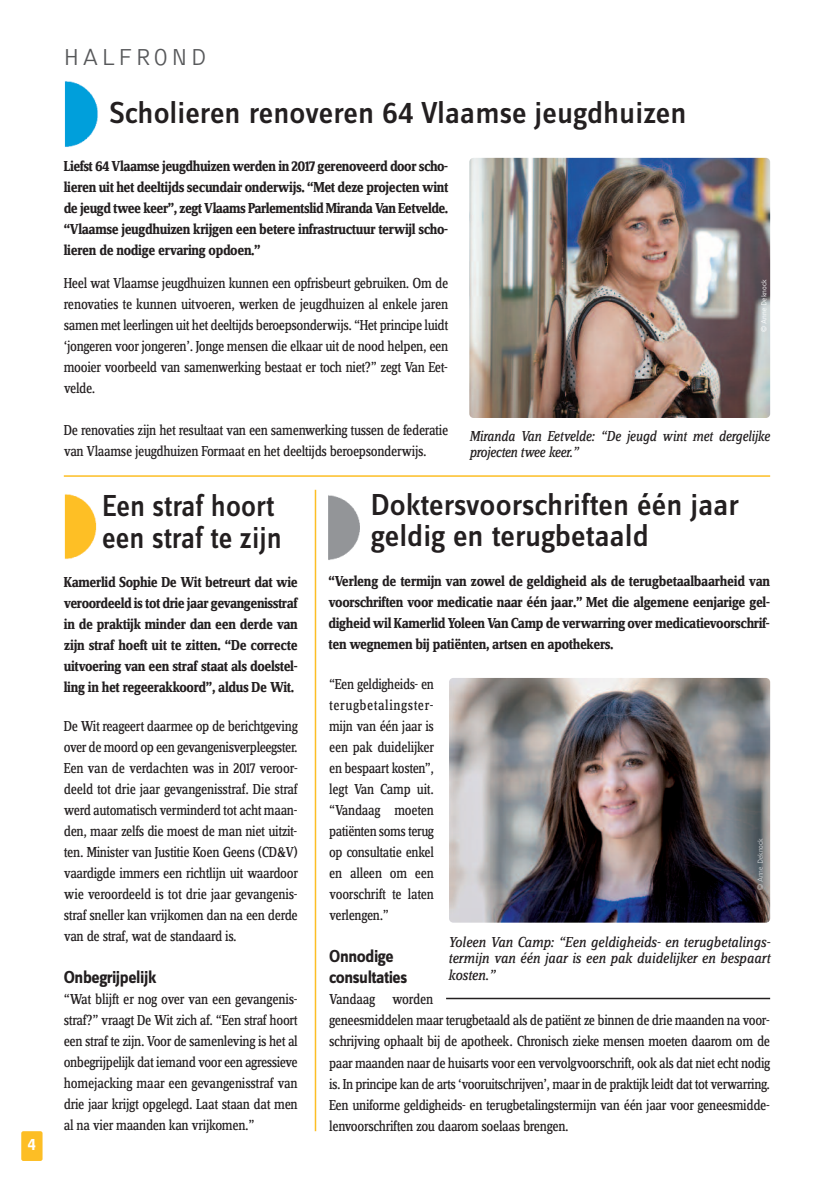
<style>
.page{position:relative;width:834px;height:1195px;background:#fff}
.page>*{position:absolute;margin:0;border:0;box-sizing:border-box;transform-origin:0 0}
.t1{font:500 31.5px/31.5px "Zine Sans Dis";color:#231f20}
.t2{font:500 31.5px/31.5px "Zine Sans Dis";color:#231f20;scale:.94 1}
.t3{font:300 24px "Bell Gothic Std";letter-spacing:.1em;color:#57585a}
.t4{font:700 18px/21px "Zine Sans Dis";letter-spacing:-.025em;color:#231f20;scale:.95 1}
.t5{font:15px/21px "Zine Serif Dis";letter-spacing:-.025em;color:#231f20;text-align:justify;scale:.95 1}
.t6{font:700 15px/21px "Zine Serif Dis";letter-spacing:-.025em;color:#231f20;text-align:justify;scale:.95 1}
.t7{font:15px/21px "Zine Serif Dis";letter-spacing:-.025em;color:#231f20;text-align:justify;scale:.94 1}
.t8{font:italic 15px/16.5px "Zine Serif Dis";letter-spacing:-.02em;color:#231f20;text-align:justify}
.t9{font:italic 15px/16.5px "Zine Serif Dis";letter-spacing:-.02em;color:#231f20;scale:.95 1}
.t10{font:900 15px "Bell Gothic Std";color:#fff}
.t11{font:300 7.5px "Bell Gothic Std";color:#fff}
.t12{font:300 7.5px "Bell Gothic Std";color:#dcdddf}
</style>
<div class="page">
<div style="left:21px;top:1131px;width:22px;height:30px;background:#fdbe25;border-radius:2px"></div>
<img style="left:328px;top:495px;width:32px;height:65px">
<hr style="left:64px;top:475px;width:706px;height:2px;background:#fdbe25">
<img style="left:64px;top:494px;width:33px;height:66px">
<img style="left:469px;top:158px;width:301px;height:259px;border-radius:4px">
<img style="left:449px;top:678px;width:321px;height:245px;border-radius:4px">
<img style="left:64px;top:81px;width:34px;height:66px">
<hr style="left:315px;top:490px;width:1px;height:641px;background:#fdbe25">
<hr style="left:446px;top:998px;width:324px;height:1px;background:#231f20">
<p class="t10" style="left:28px;top:1139px;width:10px">4</p>
<h2 class="t3" style="left:63px;top:48px;width:145px">HALFROND</h2>
<h1 class="t1" style="left:109px;top:100px;width:578px">Scholieren renoveren 64 Vlaamse jeugdhuizen</h1>
<p class="t6" style="left:64px;top:157px;width:406px">Liefst 64 Vlaamse jeugdhuizen werden in 2017 gerenoveerd door scho&shy;lieren uit het deeltijds secundair onderwijs. “Met deze projecten wint de jeugd twee keer”, zegt Vlaams Parlementslid Miranda Van Eetvelde. “Vlaamse jeugdhuizen krijgen een betere infrastructuur terwijl scho&shy;lieren de nodige ervaring opdoen.”</p>
<p class="t5" style="left:64px;top:274px;width:406px">Heel wat Vlaamse jeugdhuizen kunnen een opfrisbeurt gebruiken. Om de renovaties te kunnen uitvoeren, werken de jeugdhuizen al enkele jaren samen met leerlingen uit het deeltijds beroepsonderwijs. “Het principe luidt ‘jongeren voor jongeren’. Jonge mensen die elkaar uit de nood helpen, een mooier voorbeeld van samenwerking bestaat er toch niet?” zegt Van Eet&shy;velde.</p>
<p class="t5" style="left:64px;top:421px;width:406px">De renovaties zijn het resultaat van een samenwerking tussen de federatie van Vlaamse jeugdhuizen Formaat en het deeltijds beroepsonderwijs.</p>
<p class="t11" style="left:761px;top:332px;width:54px;rotate:-90deg">© Anne Deknock</p>
<p class="t9" style="left:469px;top:429px;width:318px">Miranda Van Eetvelde: “De jeugd wint met dergelijke projecten twee keer.”</p>
<h1 class="t2" style="left:102px;top:493px;width:193px">Een straf hoort een straf te zijn</h1>
<p class="t6" style="left:64px;top:573px;width:248px">Kamerlid Sophie De Wit betreurt dat wie veroordeeld is tot drie jaar gevangenisstraf in de praktijk minder dan een derde van zijn straf hoeft uit te zitten. “De correcte uitvoering van een straf staat als doelstel&shy;ling in het regeerakkoord”, aldus De Wit.</p>
<p class="t5" style="left:64px;top:717px;width:248px">De Wit reageert daarmee op de berichtgeving over de moord op een gevangenisverpleegster.<br>Een van de verdachten was in 2017 veroor&shy;deeld tot drie jaar gevangenisstraf. Die straf werd automatisch verminderd tot acht maan&shy;den, maar zelfs die moest de man niet uitzit&shy;ten. Minister van Justitie Koen Geens (CD&amp;V) vaardigde immers een richtlijn uit waardoor wie veroordeeld is tot drie jaar gevangenis&shy;straf sneller kan vrijkomen dan na een derde van de straf, wat de standaard is.</p>
<p class="t4" style="left:64px;top:968px;width:99px">Onbegrijpelijk</p>
<p class="t5" style="left:64px;top:990px;width:248px">“Wat blijft er nog over van een gevangenis&shy;straf?” vraagt De Wit zich af. “Een straf hoort een straf te zijn. Voor de samenleving is het al onbegrijpelijk dat iemand voor een agressieve homejacking maar een gevangenisstraf van drie jaar krijgt opgelegd. Laat staan dat men al na vier maanden kan vrijkomen.”</p>
<h1 class="t1" style="left:371px;top:492px;width:370px">Doktersvoorschriften één jaar geldig en terugbetaald</h1>
<p class="t6" style="left:328px;top:572px;width:466px">“Verleng de termijn van zowel de geldigheid als de terugbetaalbaarheid van voorschriften voor medicatie naar één jaar.” Met die algemene eenjarige gel&shy;digheid wil Kamerlid Yoleen Van Camp de verwarring over medicatievoorschrif&shy;ten wegnemen bij patiënten, artsen en apothekers.</p>
<p class="t7" style="left:329px;top:675px;width:113px">“Een geldigheids- en terugbetalingster&shy;mijn van één jaar is een pak duidelijker en bespaart kosten”, legt Van Camp uit. “Vandaag moeten patiënten soms terug op consultatie enkel en alleen om een voorschrift te laten verlengen.”</p>
<p class="t4" style="left:329px;top:948px;width:84px">Onnodige consultaties</p>
<p class="t5" style="left:329px;top:990px;width:465px;text-align:left">Vandaag worden<br>geneesmiddelen maar terugbetaald als de patiënt ze binnen de drie maanden na voor&shy;schrijving ophaalt bij de apotheek. Chronisch zieke mensen moeten daarom om de paar maanden naar de huisarts voor een vervolgvoorschrift, ook als dat niet echt nodig is. In principe kan de arts ‘vooruitschrijven’, maar in de praktijk leidt dat tot verwarring.<br>Een uniforme geldigheids- en terugbetalingstermijn van één jaar voor geneesmidde&shy;lenvoorschriften zou daarom soelaas brengen.</p>
<p class="t12" style="left:757px;top:890px;width:54px;rotate:-90deg">© Anne Deknock</p>
<p class="t8" style="left:448px;top:935px;width:323px">Yoleen Van Camp: “Een geldigheids- en terugbetalings&shy;termijn van één jaar is een pak duidelijker en bespaart kosten.”</p>
</div>
